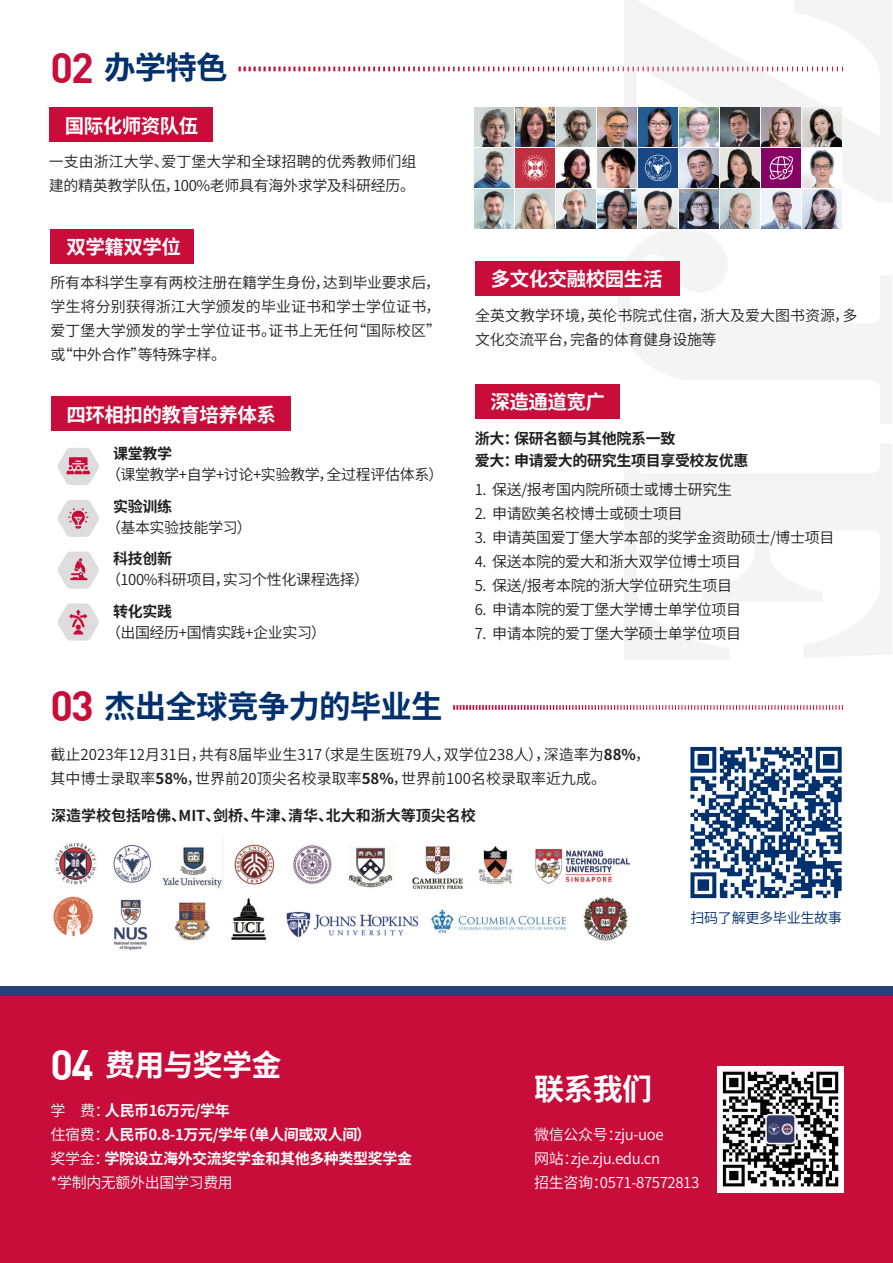
<style>
.page{position:relative;width:893px;height:1263px;background:#fff}
.page>*{position:absolute;margin:0;border:0;box-sizing:border-box;transform-origin:0 0}
.t1{font:41.7px "DIN Bold";color:#c80d3a}
.t2{font:41.7px "DIN Bold";color:#fff}
.t3{font:700 31.5px "Source Han Sans CN";letter-spacing:-.025em;color:#00306d}
.t4{font:700 30px "Source Han Sans CN";letter-spacing:-.025em;color:#fff}
.t5{font:700 19.5px "Source Han Sans CN";letter-spacing:-.025em;color:#fff}
.t6{font:15px/24px "Source Han Sans CN";letter-spacing:-.025em;color:#231f20;text-align:justify}
.t7{font:15px/24px "Source Han Sans CN";color:#231f20}
.t8{font:700 15px/24px "Source Han Sans CN";letter-spacing:-.025em;color:#fff}
.t9{font:700 15px/22.5px "Source Han Sans CN";letter-spacing:-.025em;color:#231f20}
.t10{font:15px/24px "Source Han Sans CN";letter-spacing:-.025em;color:#fff}
.t11{font:700 15px "Source Han Sans CN";color:#231f20}
.t12{font:14.1px "Source Han Sans CN";letter-spacing:-.025em;color:#00306d}
.s1{font-weight:700}
.s2{font-weight:400}
</style>
<div class="page">
<svg style="left:624px;top:0;width:268px;height:208px;fill:#f4f4f4"></svg>
<svg style="left:617px;top:228px;width:275px;height:196px"></svg>
<svg style="left:624px;top:444px;width:268px;height:216px"></svg>
<div style="left:0;top:986px;width:893px;height:277px;background:#c80d3a"></div>
<svg style="left:690px;top:747px;width:152px;height:151px"></svg>
<div style="left:516px;top:148px;width:39px;height:39px;background:#c22f41"></div>
<img style="left:516px;top:107px;width:39px;height:40px">
<img style="left:516px;top:189px;width:39px;height:39px">
<img style="left:557px;top:107px;width:39px;height:40px">
<img style="left:557px;top:189px;width:39px;height:39px">
<svg style="left:557px;top:148px;width:35px;height:39px"></svg>
<img style="left:475px;top:107px;width:39px;height:40px">
<img style="left:475px;top:189px;width:39px;height:39px">
<svg style="left:475px;top:148px;width:39px;height:39px"></svg>
<svg style="left:522px;top:155px;width:26px;height:26px"></svg>
<div style="left:761px;top:148px;width:40px;height:39px;background:#870363"></div>
<img style="left:721px;top:107px;width:81px;height:40px">
<svg style="left:761px;top:107px;width:40px;height:40px"></svg>
<img style="left:760px;top:189px;width:42px;height:39px">
<svg style="left:802px;top:107px;width:40px;height:40px"></svg>
<svg style="left:802px;top:189px;width:40px;height:39px"></svg>
<img style="left:802px;top:148px;width:40px;height:39px">
<svg style="left:721px;top:189px;width:39px;height:39px"></svg>
<img style="left:721px;top:148px;width:39px;height:39px">
<div style="left:638px;top:148px;width:40px;height:39px;background:#194886"></div>
<img style="left:637px;top:107px;width:42px;height:40px">
<img style="left:637px;top:189px;width:42px;height:39px">
<svg style="left:679px;top:107px;width:40px;height:40px"></svg>
<svg style="left:679px;top:189px;width:40px;height:39px"></svg>
<img style="left:679px;top:148px;width:40px;height:39px">
<img style="left:598px;top:107px;width:39px;height:40px">
<img style="left:598px;top:189px;width:39px;height:39px">
<img style="left:598px;top:148px;width:39px;height:39px">
<svg style="left:645px;top:155px;width:26px;height:26px"></svg>
<svg style="left:769px;top:156px;width:24px;height:23px"></svg>
<div style="left:0;top:986px;width:893px;height:10px;background:#264176"></div>
<svg style="left:239px;top:67px;width:604px;height:4px"></svg>
<svg style="left:453px;top:705px;width:390px;height:5px"></svg>
<div style="left:51px;top:229px;width:143px;height:35px;background:#c80d3a"></div>
<div style="left:49px;top:107px;width:164px;height:35px;background:#c80d3a"></div>
<div style="left:475px;top:384px;width:145px;height:34px;background:#c80d3a"></div>
<div style="left:51px;top:397px;width:240px;height:34px;background:#c80d3a"></div>
<img style="left:718px;top:1066px;width:126px;height:127px">
<div style="left:476px;top:262px;width:204px;height:34px;background:#c80d3a"></div>
<svg style="left:58px;top:448px;width:41px;height:37px"></svg>
<svg style="left:58px;top:552px;width:41px;height:37px"></svg>
<svg style="left:58px;top:500px;width:41px;height:37px"></svg>
<svg style="left:58px;top:603px;width:41px;height:38px"></svg>
<img style="left:53px;top:835px;width:577px;height:115px">
<h1 class="t1" style="left:51px;top:40px;width:45px">02</h1>
<h2 class="t3" style="left:104px;top:50px;width:125px">办学特色</h2>
<h3 class="t5" style="left:65px;top:114px;width:135px">国际化师资队伍</h3>
<p class="t7" style="left:49px;top:150px;width:369px">一支由浙江大学、爱丁堡大学和全球招聘的优秀教师们组建的精英教学队伍，100%老师具有海外求学及科研经历。</p>
<h3 class="t5" style="left:66px;top:236px;width:116px">双学籍双学位</h3>
<p class="t6" style="left:51px;top:271px;width:392px">所有本科学生享有两校注册在籍学生身份，达到毕业要求后，学生将分别获得浙江大学颁发的毕业证书和学士学位证书，爱丁堡大学颁发的学士学位证书。证书上无任何“国际校区”或“中外合作”等特殊字样。</p>
<h3 class="t5" style="left:66px;top:404px;width:211px">四环相扣的教育培养体系</h3>
<p class="t9" style="left:113px;top:443px;width:60px">课堂教学</p>
<p class="t6" style="left:106px;top:463px;width:339px">（课堂教学+自学+讨论+实验教学，全过程评估体系）</p>
<p class="t9" style="left:113px;top:495px;width:60px">实验训练</p>
<p class="t6" style="left:106px;top:516px;width:147px">（基本实验技能学习）</p>
<p class="t9" style="left:113px;top:548px;width:60px">科技创新</p>
<p class="t6" style="left:106px;top:568px;width:264px">（100%科研项目，实习个性化课程选择）</p>
<p class="t9" style="left:113px;top:600px;width:60px">转化实践</p>
<p class="t6" style="left:106px;top:621px;width:221px">（出国经历+国情实践+企业实习）</p>
<h1 class="t1" style="left:51px;top:678px;width:45px">03</h1>
<h2 class="t3" style="left:104px;top:688px;width:340px">杰出全球竞争力的毕业生</h2>
<h3 class="t5" style="left:491px;top:268px;width:173px">多文化交融校园生活</h3>
<p class="t7" style="left:475px;top:304px;width:384px">全英文教学环境，英伦书院式住宿，浙大及爱大图书资源，多文化交流平台，完备的体育健身设施等</p>
<h3 class="t5" style="left:490px;top:391px;width:116px">深造通道宽广</h3>
<p class="t9" style="left:475px;top:427px;width:275px">浙大：保研名额与其他院系一致<br>爱大：申请爱大的研究生项目享受校友优惠</p>
<p class="t6" style="left:475px;top:477px;width:259px">1. 保送/报考国内院所硕士或博士研究生</p>
<p class="t6" style="left:475px;top:501px;width:209px">2. 申请欧美名校博士或硕士项目</p>
<p class="t6" style="left:475px;top:525px;width:361px">3. 申请英国爱丁堡大学本部的奖学金资助硕士/博士项目</p>
<p class="t6" style="left:475px;top:549px;width:268px">4. 保送本院的爱大和浙大双学位博士项目</p>
<p class="t6" style="left:475px;top:573px;width:259px">5. 保送/报考本院的浙大学位研究生项目</p>
<p class="t6" style="left:475px;top:597px;width:268px">6. 申请本院的爱丁堡大学博士单学位项目</p>
<p class="t6" style="left:475px;top:621px;width:268px">7. 申请本院的爱丁堡大学硕士单学位项目</p>
<p class="t7" style="left:51px;top:743px;width:601px">截止2023年12月31日，共有8届毕业生317（求是生医班79人，双学位238人），深造率为<span class="s1">88%</span>，其中博士录取率<span class="s1">58%</span>，世界前20顶尖名校录取率<span class="s1">58%</span>，世界前100名校录取率近九成。</p>
<p class="t11" style="left:51px;top:807px;width:426px">深造学校包括哈佛、MIT、剑桥、牛津、清华、北大和浙大等顶尖名校</p>
<h1 class="t2" style="left:51px;top:1037px;width:45px">04</h1>
<h3 class="t4" style="left:105px;top:1048px;width:178px">费用与奖学金</h3>
<p class="t8" style="left:51px;top:1099px;width:363px"><span class="s2">学 费：</span>人民币16万元/学年<br><span class="s2">住宿费：</span>人民币0.8-1万元/学年（单人间或双人间）<br><span class="s2">奖学金：</span>学院设立海外交流奖学金和其他多种类型奖学金<span class="s2">*学制内无额外出国学习费用</span></p>
<p class="t12" style="left:690px;top:910px;width:153px">扫码了解更多毕业生故事</p>
<h3 class="t4" style="left:534px;top:1072px;width:119px">联系我们</h3>
<p class="t10" style="left:534px;top:1123px;width:167px">微信公众号：zju-uoe<br>网站：zje.zju.edu.cn<br>招生咨询：0571-87572813</p>
</div>
